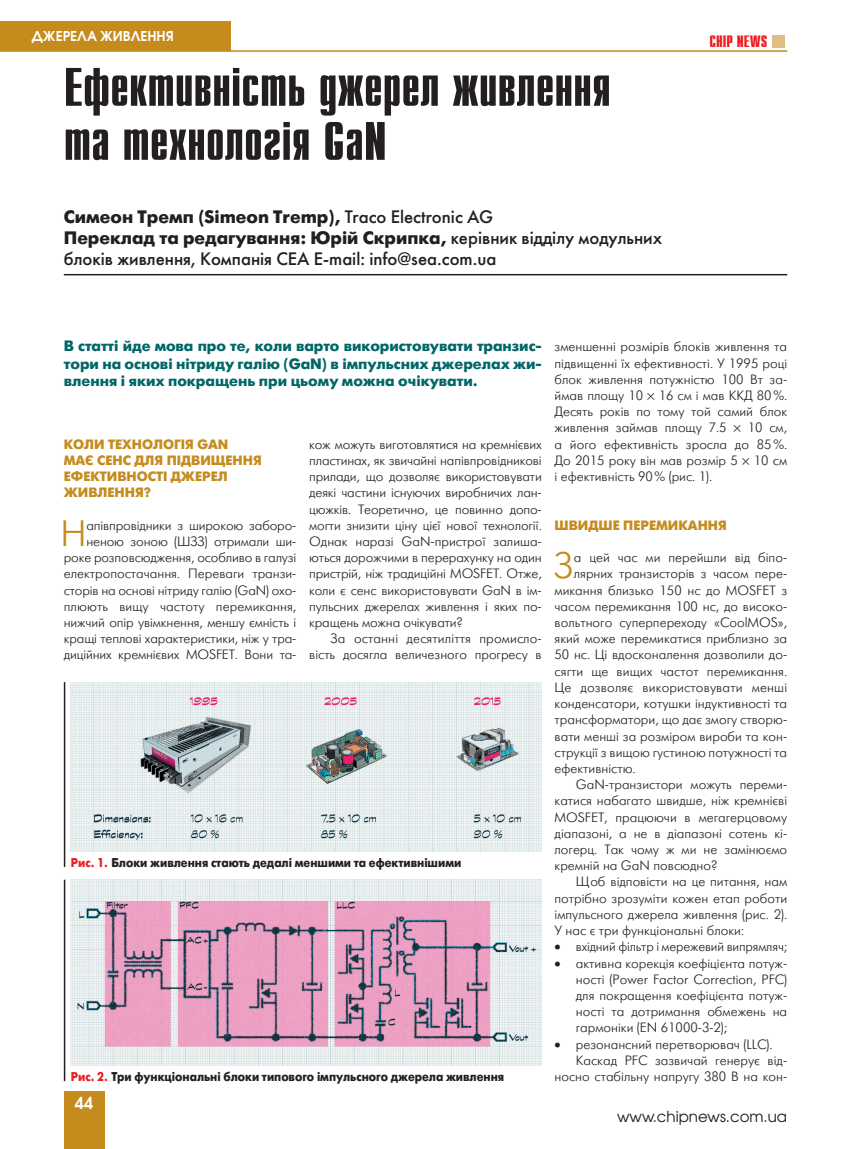
<style>
.page{position:relative;width:851px;height:1149px;background:#fff}
.page>*{position:absolute;margin:0;border:0;box-sizing:border-box;transform-origin:0 0}
.Stattja_Zagolovok{font:700 54px/54px "Compact C";color:#231f20}
.Osnovnoj_Bukviza{font:36.6px "Futuris Light C";color:#c58b1d}
.Stattja_Avtor{font:18px/21px "Futuris C";color:#231f20}
.t1{font:700 16.5px "Compact C";color:#ee1d23}
.t2{font:600 16.5px "Avant Garde Gothic C";color:#fff}
.Stattja_Vvedenie{font:700 15px/17.2px "Futuris C";color:#006667;text-align:justify}
.t3{font:15px "Avant Garde Gothic C";color:#231f20}
.Osnovnoj_Bukviza-2{font:13.5px/16.2px "Futuris Light C";color:#231f20;text-align:right}
.Osnovnoj{font:13.5px/16.2px "Futuris Light C";color:#231f20;text-align:justify}
.Osnovnoj_Spisok{font:13.5px/16.2px "Futuris Light C";color:#231f20;text-align:justify}
.Razdel{font:700 13.5px/16.2px "Futuris C";color:#c58b1d}
.t4{font:600 13.5px "Avant Garde Gothic C";color:#fff}
.Ris_Textovka{font:700 12.75px "Futuris C";color:#231f20;scale:.9 1}
.s1{font-weight:700}
.s2{color:#ee1d23}
</style>
<div class="page">
<hr style="left:0;top:50px;width:787px;height:2px;background:#c58b1d">
<div style="left:64px;top:1091px;width:40px;height:57px;background:#c58b1d"></div>
<div style="left:0;top:21px;width:231px;height:30px;background:#c58b1d"></div>
<div style="left:772px;top:35px;width:12px;height:12px;background:#e2bd83"></div>
<hr style="left:64px;top:682px;width:1px;height:184px;background:#231f20">
<img style="left:71px;top:682px;width:470px;height:169px">
<hr style="left:64px;top:879px;width:1px;height:201px;background:#231f20">
<img style="left:71px;top:879px;width:470px;height:186px">
<hr style="left:64px;top:274px;width:723px;height:1px;background:#231f20">
<p class="t4" style="left:32px;top:28px;width:143px">ДЖЕРЕЛА ЖИВЛЕННЯ</p>
<p class="Stattja_Zagolovok" style="left:64px;top:62px;width:548px">Ефективність джерел живлення та технологія GaN</p>
<p class="Stattja_Avtor" style="left:64px;top:207px;width:599px"><span class="s1">Симеон Тремп (Simeon Tremp),</span> Traco Electronic AG<br><span class="s1">Переклад та редагування: Юрій Скрипка,</span> керівник відділу модульних блоків живлення, Компанія СЕА E-mail: info@sea.com.ua</p>
<p class="t1" style="left:709px;top:33px;width:60px">CHIP NEWS</p>
<p class="Stattja_Vvedenie" style="left:64px;top:338px;width:479px">В статті йде мова про те, коли варто використовувати транзис&shy;тори на основі нітриду галію (GaN) в імпульсних джерелах жи&shy;влення і яких покращень при цьому можна очікувати.</p>
<p class="Razdel" style="left:64px;top:436px;width:199px">КОЛИ ТЕХНОЛОГІЯ GAN<br>МАЄ СЕНС ДЛЯ ПІДВИЩЕННЯ<br>ЕФЕКТИВНОСТІ ДЖЕРЕЛ<br>ЖИВЛЕННЯ?</p>
<p class="Osnovnoj_Bukviza" style="left:61px;top:514px;width:28px">Н</p>
<p class="Osnovnoj_Bukviza-2" style="left:64px;top:517px;width:234px">апівпровідники з широкою заборо&shy;неною зоною (ШЗЗ) отримали ши&shy;роке розповсюдження, особливо в галузі електропостачання. Переваги транзи&shy;сторів на основі нітриду галію (GaN) охо&shy;плюють вищу частоту перемикання, нижчий опір увімкнення, меншу ємність і кращі теплові характеристики, ніж у тра&shy;диційних кремнієвих MOSFET. Вони та-</p>
<p class="Osnovnoj_Bukviza-2" style="left:309px;top:436px;width:234px;text-align:justify">кож можуть виготовлятися на кремнієвих пластинах, як звичайні напівпровідникові прилади, що дозволяє використовувати деякі частини існуючих виробничих лан&shy;цюжків. Теоретично, це повинно допо&shy;могти знизити ціну цієї нової технології.<br>Однак наразі GaN-пристрої залиша&shy;ються дорожчими в перерахунку на один пристрій, ніж традиційні MOSFET. Отже, коли є сенс використовувати GaN в ім&shy;пульсних джерелах живлення і яких по&shy;кращень можна очікувати?</p>
<p class="Osnovnoj" style="left:309px;top:630px;width:234px;text-align:right">За останні десятиліття промисло&shy;вість досягла величезного прогресу в</p>
<p class="Ris_Textovka" style="left:71px;top:855px;width:435px"><span class="s2">Рис. 1.</span> Блоки живлення стають дедалі меншими та ефективнішими</p>
<p class="Ris_Textovka" style="left:71px;top:1069px;width:483px"><span class="s2">Рис. 2.</span> Три функціональні блоки типового імпульсного джерела живлення</p>
<p class="t2" style="left:75px;top:1092px;width:20px">44</p>
<p class="Osnovnoj" style="left:554px;top:339px;width:234px">зменшенні розмірів блоків живлення та підвищенні їх ефективності. У 1995 році блок живлення потужністю 100 Вт за&shy;ймав площу 10 16 см і мав ККД 80%.<br>Десять років по тому той самий блок живлення займав площу 7.5</p>
<p class="Osnovnoj" style="left:554px;top:420px;width:234px;text-indent:193px">10 см, а його ефективність зросла до 85%.<br>До 2015 року він мав розмір 5 10 см і ефективність 90% (рис. 1).</p>
<p class="Razdel" style="left:554px;top:517px;width:174px">ШВИДШЕ ПЕРЕМИКАННЯ</p>
<p class="Osnovnoj_Bukviza" style="left:553px;top:547px;width:22px">З</p>
<p class="Osnovnoj_Bukviza-2" style="left:573px;top:549px;width:215px">а цей час ми перейшли від біпо-</p>
<p class="Osnovnoj_Bukviza-2" style="left:573px;top:566px;width:215px">лярних транзисторів з часом пере-</p>
<p class="Osnovnoj_Bukviza-2" style="left:554px;top:582px;width:234px">микання близько 150 нс до MOSFET з</p>
<p class="Osnovnoj_Bukviza-2" style="left:554px;top:598px;width:234px">часом перемикання 100 нс, до високо-</p>
<p class="Osnovnoj_Bukviza-2" style="left:554px;top:614px;width:234px">вольтного суперпереходу «CoolMOS»,</p>
<p class="Osnovnoj_Bukviza-2" style="left:554px;top:630px;width:234px">який може перемикатися приблизно за</p>
<p class="Osnovnoj_Bukviza-2" style="left:554px;top:647px;width:234px">50 нс. Ці вдосконалення дозволили до-</p>
<p class="Osnovnoj_Bukviza-2" style="left:554px;top:663px;width:234px">сягти ще вищих частот перемикання.</p>
<p class="Osnovnoj_Bukviza-2" style="left:554px;top:679px;width:234px">Це дозволяє використовувати менші</p>
<p class="Osnovnoj_Bukviza-2" style="left:554px;top:695px;width:234px">конденсатори, котушки індуктивності та</p>
<p class="Osnovnoj_Bukviza-2" style="left:554px;top:711px;width:234px">трансформатори, що дає змогу створю-</p>
<p class="Osnovnoj_Bukviza-2" style="left:554px;top:728px;width:234px">вати менші за розміром вироби та кон-</p>
<p class="Osnovnoj_Bukviza-2" style="left:554px;top:744px;width:234px">струкції з вищою густиною потужності та</p>
<p class="Osnovnoj_Bukviza-2" style="left:554px;top:760px;width:83px">ефективністю.</p>
<p class="Osnovnoj" style="left:554px;top:776px;width:234px;text-indent:21px">GaN-транзистори можуть переми&shy;катися набагато швидше, ніж кремнієві MOSFET, працюючи в мегагерцовому діапазоні, а не в діапазоні сотень кі&shy;логерц. Так чому ж ми не замінюємо кремній на GaN повсюдно?</p>
<p class="Osnovnoj" style="left:554px;top:873px;width:234px;text-indent:21px">Щоб відповісти на це питання, нам потрібно зрозуміти кожен етап роботи імпульсного джерела живлення (рис. 2).<br>У нас є три функціональні блоки:</p>
<p class="Osnovnoj_Spisok" style="left:554px;top:938px;width:234px">• вхідний фільтр і мережевий випрямляч;</p>
<p class="Osnovnoj_Spisok" style="left:575px;top:954px;width:213px;text-indent:-21px">• активна корекція коефіцієнта потуж&shy;ності (Power Factor Correction, PFC) для покращення коефіцієнта потуж&shy;ності та дотримання обмежень на гармоніки (EN 61000-3-2);</p>
<p class="Osnovnoj_Spisok" style="left:554px;top:1035px;width:219px">• резонансний перетворювач (LLC).</p>
<p class="Osnovnoj" style="left:554px;top:1052px;width:234px;text-align:right">Каскад PFC зазвичай генерує від&shy;носно стабільну напругу 380 В на кон-</p>
<p class="t3" style="left:617px;top:1106px;width:171px">www.chipnews.com.ua</p>
</div>
